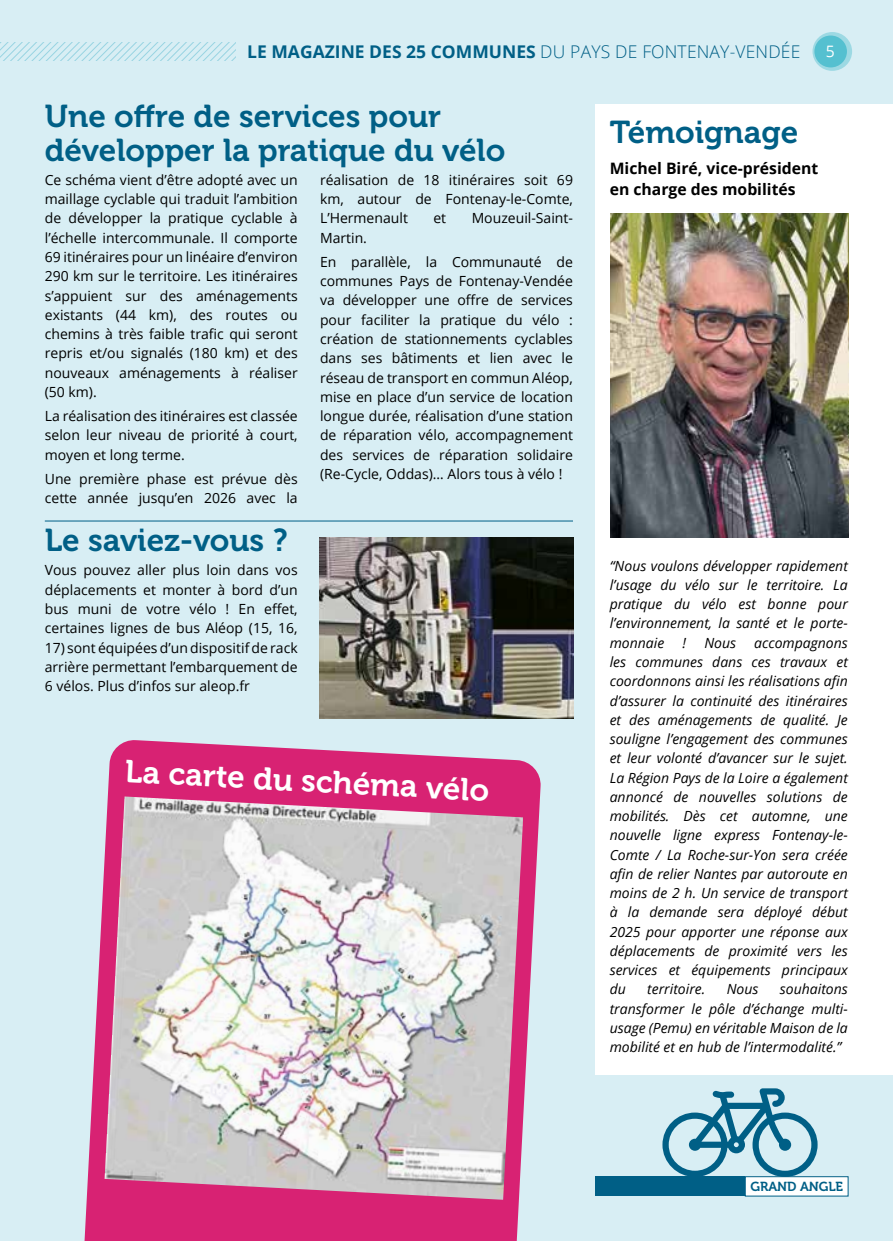
<style>
.page{position:relative;width:893px;height:1241px;background:#fff}
.page>*{position:absolute;margin:0;border:0;box-sizing:border-box;transform-origin:0 0}
.t1{font:31.5px/33.2px "Museo 700";color:#005f86}
.t2{font:31.5px "Museo 700";color:#fff}
.t3{font:700 17.5px "Open Sans";color:#005f86}
.t4{font:700 15.75px/21px "Open Sans";color:#000}
.t5{font:15.75px "Open Sans";color:#fff}
.t6{font:14px/19.2px "Open Sans";color:#000;text-align:justify}
.t7{font:italic 14px/19.2px "Open Sans";color:#000;text-align:justify}
.t8{font:13.12px "Museo 700";color:#005f86}
.s1{font-weight:300}
</style>
<div class="page">
<div style="left:0;top:0;width:893px;height:1240px;background:#d8eef4"></div>
<svg style="left:812px;top:32px;width:40px;height:39px"></svg>
<div style="left:814px;top:36px;width:33px;height:31px;background:#55c0d0;border-radius:50%"></div>
<svg style="left:0;top:43px;width:236px;height:17px"></svg>
<div style="left:595px;top:104px;width:298px;height:970px;background:#fff"></div>
<div style="left:595px;top:1176px;width:208px;height:20px;background:#005f86"></div>
<div style="left:745px;top:1176px;width:103px;height:19px;background:#fff"></div>
<div style="left:745px;top:1176px;width:103px;height:20px;border:1px solid #005f86"></div>
<hr style="left:45px;top:520px;width:528px;height:1px;background:#005f86">
<svg style="left:84px;top:740px;width:457px;height:500px;fill:#d82273"></svg>
<img style="left:610px;top:213px;width:238px;height:324px">
<img style="left:320px;top:537px;width:253px;height:181px">
<img style="left:105px;top:796px;width:418px;height:403px">
<svg style="left:662px;top:1088px;width:156px;height:88px"></svg>
<p class="t3" style="left:247px;top:39px;width:555px">LE MAGAZINE DES 25 COMMUNES <span class="s1">DU PAYS DE FONTENAY-VENDÉE</span></p>
<p class="t5" style="left:826px;top:40px;width:11px">5</p>
<h1 class="t1" style="left:45px;top:100px;width:462px">Une offre de services pour développer la pratique du vélo</h1>
<p class="t6" style="left:45px;top:170px;width:254px">Ce schéma vient d’être adopté avec un maillage cyclable qui traduit l’ambition de développer la pratique cyclable à l’échelle intercommunale. Il comporte 69 itinéraires pour un linéaire d’environ 290 km sur le territoire. Les itinéraires s’appuient sur des aménagements existants (44 km), des routes ou chemins à très faible trafic qui seront repris et/ou signalés (180 km) et des nouveaux aménagements à réaliser (50 km).</p>
<p class="t6" style="left:45px;top:406px;width:254px">La réalisation des itinéraires est classée selon leur niveau de priorité à court, moyen et long terme.</p>
<p class="t6" style="left:45px;top:468px;width:254px">Une première phase est prévue dès cette année jusqu’en 2026 avec la</p>
<p class="t6" style="left:320px;top:170px;width:254px">réalisation de 18 itinéraires soit 69 km, autour de Fontenay-le-Comte, L’Hermenault</p>
<p class="t6" style="left:433px;top:208px;width:14px">et</p>
<p class="t6" style="left:472px;top:208px;width:103px">Mouzeuil-Saint-</p>
<p class="t6" style="left:320px;top:225px;width:254px;line-height:24.2px">Martin.<br>En parallèle, la Communauté de</p>
<p class="t6" style="left:320px;top:271px;width:254px">communes Pays de Fontenay-Vendée va développer une offre de services pour faciliter la pratique du vélo : création de stationnements cyclables dans ses bâtiments et lien avec le réseau de transport en commun Aléop, mise en place d’un service de location longue durée, réalisation d’une station de réparation vélo, accompagnement des services de réparation solidaire (Re-Cycle, Oddas)… Alors tous à vélo !</p>
<h1 class="t1" style="left:45px;top:524px;width:244px">Le saviez-vous ?</h1>
<p class="t6" style="left:45px;top:560px;width:254px">Vous pouvez aller plus loin dans vos déplacements et monter à bord d’un bus muni de votre vélo ! En effet, certaines lignes de bus Aléop (15, 16,</p>
<p class="t6" style="left:45px;top:637px;width:254px">17) sont équipées d’un dispositif de rack arrière permettant l’embarquement de 6 vélos. Plus d’infos sur aleop.fr</p>
<h1 class="t2" style="left:126px;top:753px;width:366px;rotate:3deg">La carte du schéma vélo</h1>
<h1 class="t1" style="left:610px;top:116px;width:190px">Témoignage</h1>
<p class="t4" style="left:610px;top:157px;width:210px">Michel Biré, vice-président en charge des mobilités</p>
<p class="t7" style="left:610px;top:555px;width:240px">“Nous voulons développer rapidement l’usage du vélo sur le territoire. La pratique du vélo est bonne pour l’environnement, la santé et le porte&shy;monnaie</p>
<p class="t7" style="left:682px;top:632px;width:5px">!</p>
<p class="t7" style="left:704px;top:632px;width:33px">Nous</p>
<p class="t7" style="left:610px;top:632px;width:240px;text-indent:145px">accompagnons les communes dans ces travaux et coordonnons ainsi les réalisations afin d’assurer la continuité des itinéraires et des aménagements de qualité. Je souligne l’engagement des communes et leur volonté d’avancer sur le sujet.<br>La Région Pays de la Loire a également annoncé de nouvelles solutions de mobilités. Dès cet automne, une nouvelle ligne express Fontenay-le-Comte / La Roche-sur-Yon sera créée afin de relier Nantes par autoroute en moins de 2 h. Un service de transport à la demande sera déployé début 2025 pour apporter une réponse aux déplacements de proximité vers les services et équipements principaux du</p>
<p class="t7" style="left:610px;top:979px;width:240px;text-indent:170px">souhaitons transformer le pôle d’échange multi&shy;usage (Pemu) en véritable Maison de la mobilité et en hub de l’intermodalité.”</p>
<p class="t7" style="left:647px;top:979px;width:60px">territoire.</p>
<p class="t7" style="left:727px;top:979px;width:33px">Nous</p>
<p class="t8" style="left:750px;top:1179px;width:94px">GRAND ANGLE</p>
</div>
